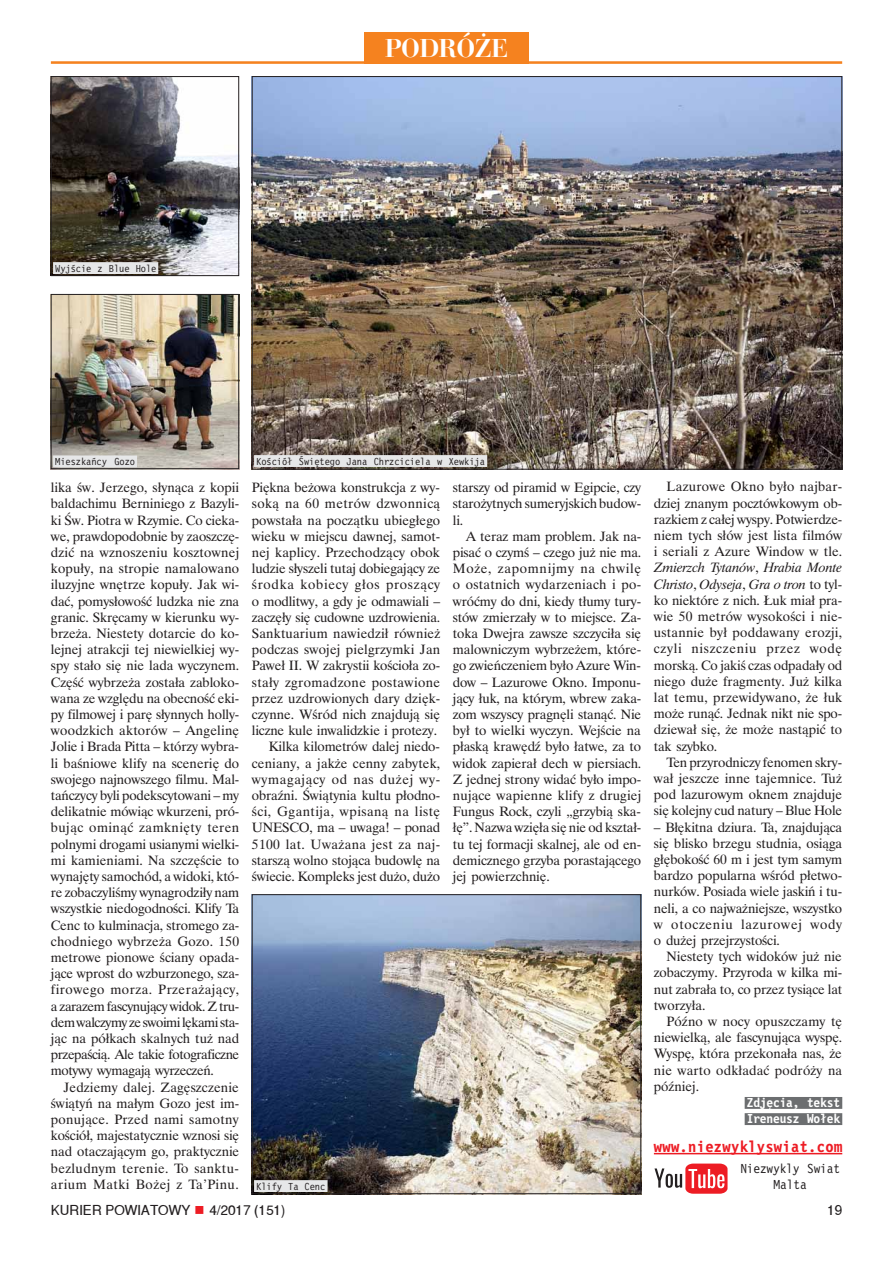
<style>
.page{position:relative;width:893px;height:1263px;background:#fff}
.page>*{position:absolute;margin:0;border:0;box-sizing:border-box;transform-origin:0 0}
.t1{font:700 27px "Bodoni EE";color:#fff}
.t2{font:700 16.5px "Letter Gothic EE";letter-spacing:.02em;color:#ed1c24}
.t3{font:13.5px/16.2px "Time Ibis EE";letter-spacing:-.01em;color:#231f20;text-align:justify}
.t4{font:13.5px "TT3494 O00";color:#231f20}
.t5{font:700 13.5px/16.2px "Letter Gothic EE";letter-spacing:-.015em;color:#fff}
.t6{font:13.5px/16.2px "Letter Gothic EE";letter-spacing:-.015em;color:#231f20;text-align:center}
.t7{font:10.5px "Letter Gothic EE";letter-spacing:-.01em;color:#231f20}
.s1{font-family:"TT352 EO00";color:#ed1c24}
.s2{font-style:italic}
</style>
<div class="page">
<div style="left:364px;top:33px;width:164px;height:31px;background:#f5821f"></div>
<div style="left:51px;top:61px;width:791px;height:3px;border:1px solid #f5821f"></div>
<img style="left:53px;top:296px;width:184px;height:171px">
<div style="left:51px;top:294px;width:188px;height:175px;border:1px solid #231f20"></div>
<img style="left:254px;top:896px;width:385px;height:296px">
<div style="left:252px;top:894px;width:389px;height:300px;border:1px solid #231f20"></div>
<img style="left:254px;top:78px;width:586px;height:390px">
<img style="left:53px;top:76px;width:187px;height:200px">
<div style="left:51px;top:76px;width:188px;height:200px;border:1px solid #231f20"></div>
<hr style="left:654px;top:1153px;width:188px;height:1px;background:#ed1c24">
<svg style="left:654px;top:1164px;width:73px;height:30px"></svg>
<div style="left:744px;top:1097px;width:98px;height:12px;background:#6c6e70"></div>
<div style="left:744px;top:1113px;width:98px;height:12px;background:#6c6e70"></div>
<div style="left:53px;top:262px;width:105px;height:12px;background:#e6e7e8"></div>
<div style="left:53px;top:455px;width:84px;height:12px;background:#e6e7e8"></div>
<div style="left:254px;top:455px;width:233px;height:12px;background:#e6e7e8"></div>
<div style="left:254px;top:1180px;width:73px;height:12px;background:#e6e7e8"></div>
<h1 class="t1" style="left:385px;top:39px;width:124px">PODRÓŻE</h1>
<p class="t7" style="left:55px;top:264px;width:103px">Wyjście z Blue Hole</p>
<p class="t7" style="left:55px;top:458px;width:81px">Mieszkańcy Gozo</p>
<p class="t7" style="left:256px;top:457px;width:230px">Kościół Świętego Jana Chrzciciela w Xewkija</p>
<p class="t3" style="left:51px;top:481px;width:190px">lika św. Jerzego, słynąca z kopii baldachimu Berniniego z Bazyli&shy;ki Św. Piotra w Rzymie. Co cieka&shy;we, prawdopodobnie by zaoszczę&shy;dzić na wznoszeniu kosztownej kopuły, na stropie namalowano iluzyjne wnętrze kopuły. Jak wi&shy;dać, pomysłowość ludzka nie zna granic. Skręcamy w kierunku wy&shy;brzeża. Niestety dotarcie do ko&shy;lejnej atrakcji tej niewielkiej wy&shy;spy stało się nie lada wyczynem.<br>Część wybrzeża została zabloko&shy;wana ze względu na obecność eki&shy;py filmowej i parę słynnych holly&shy;woodzkich aktorów – Angelinę Jolie i Brada Pitta – którzy wybra&shy;li baśniowe klify na scenerię do swojego najnowszego filmu. Mal&shy;tańczycy byli podekscytowani – my delikatnie mówiąc wkurzeni, pró&shy;bując ominąć zamknięty teren polnymi drogami usianymi wielki&shy;mi kamieniami. Na szczęście to wynajęty samochód, a widoki, któ&shy;re zobaczyliśmy wynagrodziły nam wszystkie niedogodności. Klify Ta Cenc to kulminacja, stromego za&shy;chodniego wybrzeża Gozo. 150 metrowe pionowe ściany opada&shy;jące wprost do wzburzonego, sza&shy;firowego morza. Przerażający, a zarazem fascynujący widok. Z tru&shy;dem walczymy ze swoimi lękami sta&shy;jąc na półkach skalnych tuż nad przepaścią. Ale takie fotograficzne motywy wymagają wyrzeczeń.</p>
<p class="t3" style="left:51px;top:1080px;width:190px;text-indent:13px">Jedziemy dalej. Zagęszczenie świątyń na małym Gozo jest im&shy;ponujące. Przed nami samotny kościół, majestatycznie wznosi się nad otaczającym go, praktycznie bezludnym terenie. To sanktu&shy;arium Matki Bożej z Ta’Pinu.</p>
<p class="t3" style="left:252px;top:481px;width:190px;text-align:right">Piękna beżowa konstrukcja z wy&shy;soką na 60 metrów dzwonnicą powstała na początku ubiegłego wieku w miejscu dawnej, samot&shy;nej kaplicy. Przechodzący obok ludzie słyszeli tutaj dobiegający ze środka kobiecy głos proszący o modlitwy, a gdy je odmawiali – zaczęły się cudowne uzdrowienia.<br>Sanktuarium nawiedził również podczas swojej pielgrzymki Jan<br>Paweł II. W zakrystii kościoła zo&shy;stały zgromadzone postawione przez uzdrowionych dary dzięk&shy;czynne. Wśród nich znajdują się liczne kule inwalidzkie i protezy.<br>Kilka kilometrów dalej niedo&shy;ceniany, a jakże cenny zabytek, wymagający od nas dużej wy&shy;obraźni. Świątynia kultu płodno&shy;ści, Ggantija, wpisaną na listę<br>UNESCO, ma – uwaga! – ponad<br>5100 lat. Uważana jest za naj&shy;starszą wolno stojąca budowlę na świecie. Kompleks jest dużo, dużo</p>
<p class="t3" style="left:453px;top:481px;width:190px">starszy od piramid w Egipcie, czy starożytnych sumeryjskich budow&shy;li.</p>
<p class="t3" style="left:453px;top:529px;width:190px;text-indent:13px">A teraz mam problem. Jak na&shy;pisać o czymś – czego już nie ma.<br>Może, zapomnijmy na chwilę o ostatnich wydarzeniach i po&shy;wróćmy do dni, kiedy tłumy tury&shy;stów zmierzały w to miejsce. Za&shy;toka Dwejra zawsze szczyciła się malowniczym wybrzeżem, które&shy;go zwieńczeniem było Azure Win&shy;dow – Lazurowe Okno. Imponu&shy;jący łuk, na którym, wbrew zaka&shy;zom wszyscy pragnęli stanąć. Nie był to wielki wyczyn. Wejście na płaską krawędź było łatwe, za to widok zapierał dech w piersiach.<br>Z jednej strony widać było impo&shy;nujące wapienne klify z drugiej Fungus Rock, czyli „grzybią ska&shy;łę”. Nazwa wzięła się nie od kształ&shy;tu tej formacji skalnej, ale od en&shy;demicznego grzyba porastającego jej powierzchnię.</p>
<p class="t7" style="left:256px;top:1182px;width:71px">Klify Ta Cenc</p>
<p class="t4" style="left:51px;top:1205px;width:236px">KURIER POWIATOWY <span class="s1">-</span> 4/2017 (151)</p>
<p class="t3" style="left:654px;top:480px;width:190px;text-indent:13px">Lazurowe Okno było najbar&shy;dziej znanym pocztówkowym ob&shy;razkiem z całej wyspy. Potwierdze&shy;niem tych słów jest lista filmów i seriali z Azure Window w tle.<br><span class="s2">Zmierzch Tytanów</span>, <span class="s2">Hrabia Monte Christo</span>, <span class="s2">Odyseja</span>, <span class="s2">Gra o tron</span> to tyl&shy;ko niektóre z nich. Łuk miał pra&shy;wie 50 metrów wysokości i nie&shy;ustannie był poddawany erozji, czyli niszczeniu przez wodę morską. Co jakiś czas odpadały od niego duże fragmenty. Już kilka lat temu, przewidywano, że łuk może runąć. Jednak nikt nie spo&shy;dziewał się, że może nastąpić to tak szybko.</p>
<p class="t3" style="left:654px;top:755px;width:190px;text-indent:13px">Ten przyrodniczy fenomen skry&shy;wał jeszcze inne tajemnice. Tuż pod lazurowym oknem znajduje się kolejny cud natury – Blue Hole</p>
<p class="t3" style="left:654px;top:820px;width:190px">– Błękitna dziura. Ta, znajdująca się blisko brzegu studnia, osiąga głębokość 60 m i jest tym samym bardzo popularna wśród płetwo&shy;nurków. Posiada wiele jaskiń i tu&shy;neli, a co najważniejsze, wszystko w otoczeniu lazurowej wody o dużej przejrzystości.</p>
<p class="t3" style="left:654px;top:950px;width:190px;text-indent:13px">Niestety tych widoków już nie zobaczymy. Przyroda w kilka mi&shy;nut zabrała to, co przez tysiące lat tworzyła.</p>
<p class="t3" style="left:654px;top:1015px;width:190px;text-indent:13px">Późno w nocy opuszczamy tę niewielką, ale fascynująca wyspę.<br>Wyspę, która przekonała nas, że nie warto odkładać podróży na później.</p>
<p class="t5" style="left:746px;top:1095px;width:95px">Zdjęcia, tekst<br>Ireneusz Wołek</p>
<p class="t2" style="left:654px;top:1140px;width:190px">www.niezwyklyswiat.com</p>
<p class="t6" style="left:740px;top:1161px;width:101px">Niezwykly Swiat<br>Malta</p>
<p class="t4" style="left:827px;top:1205px;width:17px">19</p>
</div>
